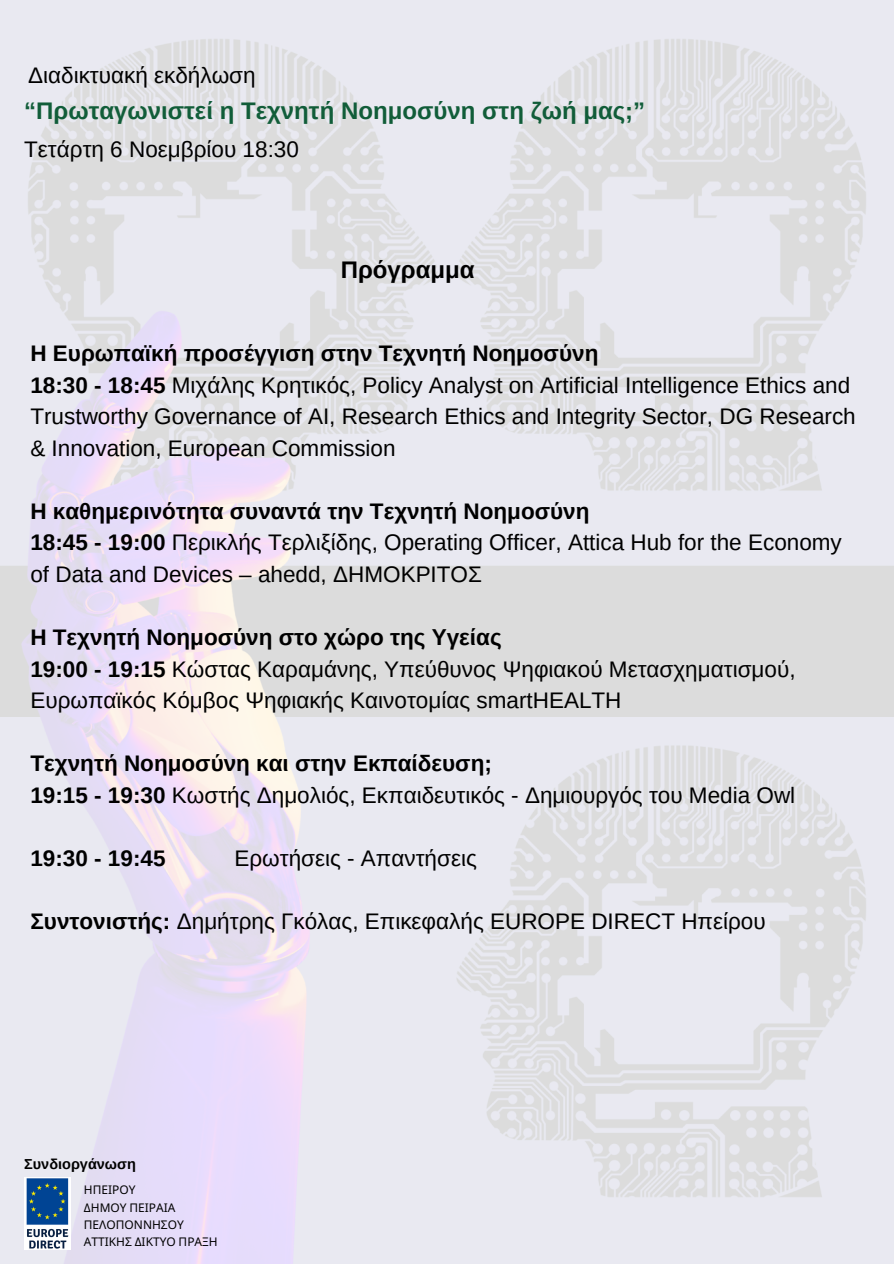
<style>
.page{position:relative;width:894px;height:1264px;background:#fff}
.page>*{position:absolute;margin:0;border:0;box-sizing:border-box;transform-origin:0 0}
.t1{font:700 24px "Arimo";color:#115d39}
.t2{font:700 24px "Arimo";color:#000}
.t3{font:22.5px/31.5px "Arimo";color:#000}
.t4{font:700 22.5px "Arimo";color:#000}
.t5{font:700 14.55px "Arimo";color:#000}
.t6{font:12px "Noto Sans";color:#000}
.s1{font-weight:700}
</style>
<div class="page">
<img style="left:0;top:0;width:893px;height:1263px">
<img style="left:24px;top:1177px;width:46px;height:72px">
<h1 class="t3" style="left:28px;top:59px;width:229px">Διαδικτυακή εκδήλωση</h1>
<p class="t1" style="left:24px;top:97px;width:622px">“Πρωταγωνιστεί η Τεχνητή Νοημοσύνη στη ζωή μας;”</p>
<h2 class="t3" style="left:24px;top:133px;width:276px">Τετάρτη 6 Νοεμβρίου 18:30</h2>
<h2 class="t2" style="left:340px;top:256px;width:135px">Πρόγραμμα</h2>
<h1 class="t3" style="left:30px;top:338px;width:826px"><span class="s1">Η Ευρωπαϊκή προσέγγιση στην Τεχνητή Νοημοσύνη<br>18:30 - 18:45</span> Μιχάλης Κρητικός, Policy Analyst on Artificial Intelligence Ethics and Trustworthy Governance of AI, Research Ethics and Integrity Sector, DG Research &amp; Innovation, European Commission</h1>
<h2 class="t3" style="left:30px;top:495px;width:812px"><span class="s1">Η καθημερινότητα συναντά την Τεχνητή Νοημοσύνη<br>18:45 - 19:00</span> Περικλής Τερλιξίδης, Operating Officer, Attica Hub for the Economy of Data and Devices – ahedd, ΔΗΜΟΚΡΙΤΟΣ</h2>
<h2 class="t3" style="left:30px;top:621px;width:766px"><span class="s1">Η Τεχνητή Νοημοσύνη στο χώρο της Υγείας<br>19:00 - 19:15</span> Κώστας Καραμάνης, Υπεύθυνος Ψηφιακού Μετασχηματισμού,<br>Ευρωπαϊκός Κόμβος Ψηφιακής Καινοτομίας smartHEALTH</h2>
<h2 class="t3" style="left:30px;top:747px;width:766px"><span class="s1">Τεχνητή Νοημοσύνη και στην Εκπαίδευση;<br>19:15 - 19:30</span> Κωστής Δημολιός, Εκπαιδευτικός - Δημιουργός του Media Owl</h2>
<h2 class="t4" style="left:30px;top:845px;width:137px">19:30 - 19:45</h2>
<h2 class="t3" style="left:234px;top:842px;width:244px">Ερωτήσεις - Απαντήσεις</h2>
<h2 class="t3" style="left:30px;top:905px;width:736px"><span class="s1">Συντονιστής:</span> Δημήτρης Γκόλας, Επικεφαλής EUROPE DIRECT Ηπείρου</h2>
<p class="t5" style="left:24px;top:1155px;width:113px">Συνδιοργάνωση</p>
<h3 class="t6" style="left:84px;top:1181px;width:53px">ΗΠΕΙΡΟΥ</h3>
<p class="t6" style="left:84px;top:1198px;width:93px">ΔΗΜΟΥ ΠΕΙΡΑΙΑ</p>
<p class="t6" style="left:84px;top:1215px;width:101px">ΠΕΛΟΠΟΝΝΗΣΟΥ</p>
<p class="t6" style="left:84px;top:1232px;width:135px">ΑΤΤΙΚΗΣ ΔΙΚΤΥΟ ΠΡΑΞΗ</p>
</div>
